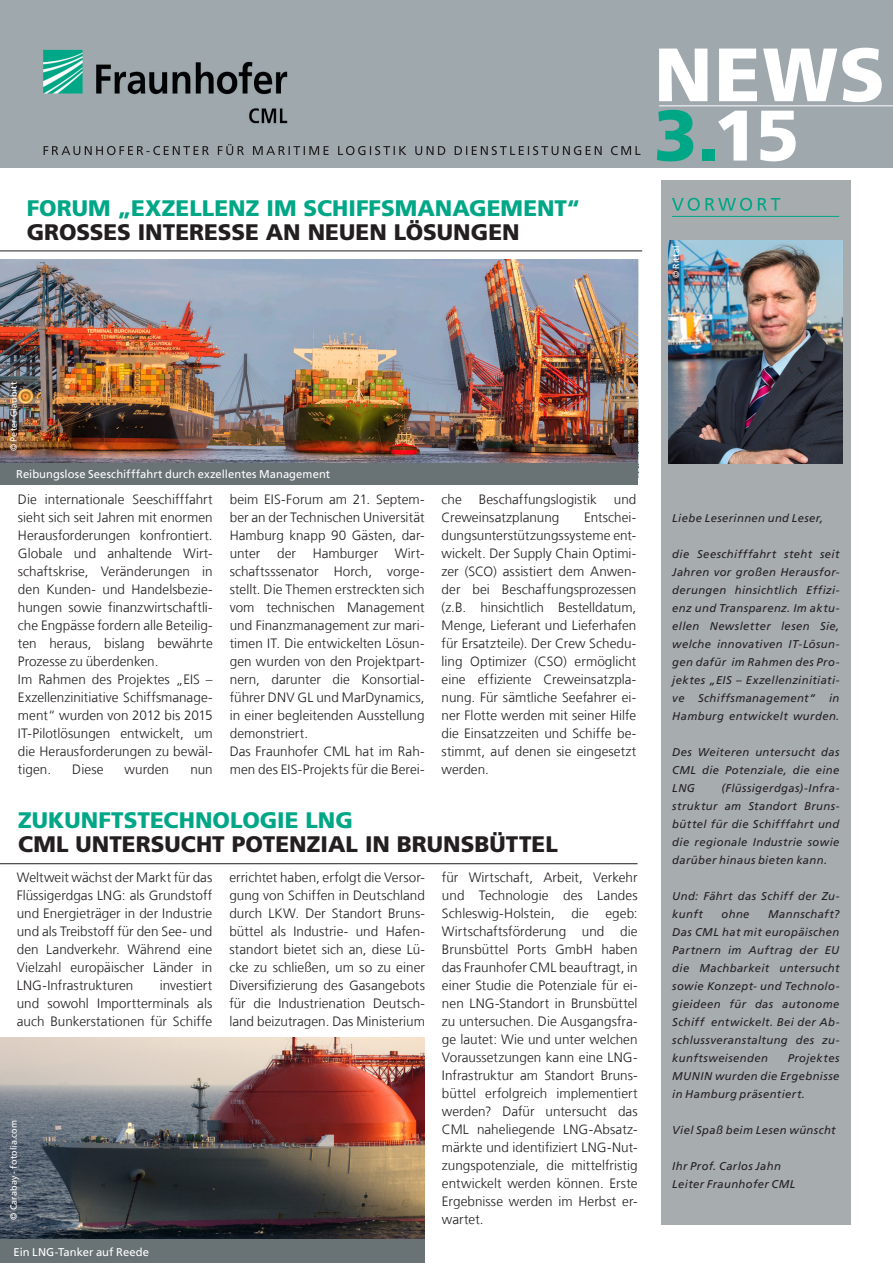
<style>
.page{position:relative;width:893px;height:1263px;background:#fff}
.page>*{position:absolute;margin:0;border:0;box-sizing:border-box;transform-origin:0 0}
.t1{font:900 75.45px "Frutiger LT Com";color:#fff}
.t2{font:900 71.4px "Frutiger LT Com";color:#00a786}
.t3{font:900 22.5px "Frutiger LT Com";color:#231f20}
.t4{font:900 22.5px "Frutiger LT Com";color:#00a786}
.t5{font:300 13.5px/18px "Frutiger LT Com";letter-spacing:.005em;color:#231f20;text-align:justify}
.t6{font:italic 11.25px/18px "Frutiger LT Com";letter-spacing:.035em;color:#231f20;text-align:justify}
.t7{font:11.25px "Frutiger LT Com";letter-spacing:.005em;color:#fff}
.t8{font:9px "Frutiger LT Com";letter-spacing:.01em;color:#fff}
.s1{color:#fff}
</style>
<div class="page">
<div style="left:661px;top:180px;width:189px;height:1044px;background:#a7acaf"></div>
<img style="left:669px;top:240px;width:173px;height:223px">
<div style="left:0;top:0;width:893px;height:168px;background:#9ea8ad"></div>
<svg style="left:44px;top:144px;width:596px;height:11px;background:#838a8f"></svg>
<svg style="left:672px;top:198px;width:108px;height:13px"></svg>
<hr style="left:672px;top:216px;width:167px;height:1px;background:#00a786">
<hr style="left:659px;top:106px;width:234px;height:1px;background:#fff">
<hr style="left:0;top:251px;width:642px;height:1px;background:#231f20">
<hr style="left:0;top:863px;width:638px;height:1px;background:#231f20">
<img style="left:0;top:1037px;width:425px;height:202px">
<div style="left:0;top:1239px;width:425px;height:24px;background:#697275"></div>
<img style="left:0;top:259px;width:638px;height:204px">
<div style="left:0;top:463px;width:638px;height:21px;background:#697275"></div>
<h3 class="t4" style="left:27px;top:195px;width:555px">FORUM „EXZELLENZ IM SCHIFFSMANAGEMENT“</h3>
<h3 class="t3" style="left:27px;top:219px;width:494px">GROSSES INTERESSE AN NEUEN LÖSUNGEN</h3>
<h1 class="t1" style="left:654px;top:30px;width:233px">NEWS</h1>
<h2 class="t2" style="left:654px;top:93px;width:147px">3.<span class="s1">15</span></h2>
<p class="t8" style="left:671px;top:278px;width:33px;rotate:-90deg">© Rittal</p>
<p class="t8" style="left:8px;top:451px;width:71px;rotate:-90deg">© Peter Glaubitt</p>
<p class="t7" style="left:16px;top:467px;width:316px">Reibungslose Seeschifffahrt durch exzellentes Management</p>
<p class="t5" style="left:18px;top:490px;width:196px;text-align:left">Die internationale Seeschifffahrt sieht sich seit Jahren mit enormen<br>Herausforderungen konfrontiert.<br>Globale und anhaltende Wirt&shy;schaftskrise, Veränderungen in den Kunden- und Handelsbezie&shy;hungen sowie finanzwirtschaftli&shy;che Engpässe fordern alle Beteilig&shy;ten heraus, bislang bewährte<br>Prozesse zu überdenken.<br>Im Rahmen des Projektes „EIS –<br>Exzellenzinitiative Schiffsmanage&shy;ment“ wurden von 2012 bis 2015<br>IT-Pilotlösungen entwickelt, um die Herausforderungen zu bewäl&shy;tigen.</p>
<p class="t5" style="left:72px;top:760px;width:33px">Diese</p>
<p class="t5" style="left:125px;top:760px;width:46px">wurden</p>
<p class="t5" style="left:190px;top:760px;width:24px">nun</p>
<p class="t5" style="left:230px;top:490px;width:196px;text-align:left">beim EIS-Forum am 21. Septem&shy;ber an der Technischen Universität<br>Hamburg knapp 90 Gästen, dar&shy;unter der Hamburger Wirt&shy;schaftsssenator Horch, vorge&shy;stellt. Die Themen erstreckten sich vom technischen Management und Finanzmanagement zur mari&shy;timen IT. Die entwickelten Lösun&shy;gen wurden von den Projektpart&shy;nern, darunter die Konsortial&shy;führer DNV GL und MarDynamics, in einer begleitenden Ausstellung demonstriert.<br>Das Fraunhofer CML hat im Rah&shy;men des EIS-Projekts für die Berei-</p>
<p class="t5" style="left:442px;top:490px;width:22px">che</p>
<p class="t5" style="left:479px;top:490px;width:120px">Beschaffungslogistik</p>
<p class="t5" style="left:614px;top:490px;width:24px">und</p>
<p class="t5" style="left:442px;top:508px;width:196px;text-indent:142px">Entschei&shy;dungsunterstützungssysteme ent&shy;wickelt. Der Supply Chain Optimi&shy;zer (SCO) assistiert dem Anwen&shy;der bei Beschaffungsprozessen (z.B. hinsichtlich Bestelldatum, Menge, Lieferant und Lieferhafen für Ersatzteile). Der Crew Schedu&shy;ling Optimizer (CSO) ermöglicht eine effiziente Creweinsatzpla&shy;nung. Für sämtliche Seefahrer ei&shy;ner Flotte werden mit seiner Hilfe die Einsatzzeiten und Schiffe be&shy;stimmt, auf denen sie eingesetzt werden.</p>
<p class="t5" style="left:442px;top:508px;width:119px">Creweinsatzplanung</p>
<h3 class="t4" style="left:18px;top:807px;width:336px">ZUKUNFTSTECHNOLOGIE LNG</h3>
<h3 class="t3" style="left:18px;top:831px;width:541px">CML UNTERSUCHT POTENZIAL IN BRUNSBÜTTEL</h3>
<p class="t5" style="left:17px;top:868px;width:197px">Weltweit wächst der Markt für das Flüssigerdgas LNG: als Grundstoff und Energieträger in der Industrie und als Treibstoff für den See- und den Landverkehr. Während eine Vielzahl europäischer Länder in LNG-Infrastrukturen</p>
<p class="t5" style="left:17px;top:976px;width:197px;text-indent:143px">investiert und sowohl Importterminals als auch Bunkerstationen für Schiffe</p>
<p class="t8" style="left:8px;top:1220px;width:101px;rotate:-90deg">© Carabay - fotolia.com</p>
<p class="t7" style="left:14px;top:1245px;width:137px">Ein LNG-Tanker auf Reede</p>
<p class="t5" style="left:229px;top:868px;width:197px">errichtet haben, erfolgt die Versor&shy;gung von Schiffen in Deutschland durch LKW. Der Standort Bruns&shy;büttel als Industrie- und Hafen&shy;standort bietet sich an, diese Lü&shy;cke zu schließen, um so zu einer Diversifizierung des Gasangebots für die Industrienation Deutsch&shy;land beizutragen. Das Ministerium</p>
<p class="t5" style="left:442px;top:868px;width:197px">für Wirtschaft, Arbeit, Verkehr und Technologie des Landes Schleswig-Holstein, die egeb:<br>Wirtschaftsförderung und die Brunsbüttel Ports GmbH haben das Fraunhofer CML beauftragt, in einer Studie die Potenziale für ei&shy;nen LNG-Standort in Brunsbüttel zu untersuchen. Die Ausgangsfra&shy;ge lautet: Wie und unter welchen Voraussetzungen kann eine LNG-Infrastruktur am Standort Bruns&shy;büttel erfolgreich implementiert werden? Dafür untersucht das CML naheliegende LNG-Absatz&shy;märkte und identifiziert LNG-Nut&shy;zungspotenziale, die mittelfristig entwickelt werden können. Erste Ergebnisse werden im Herbst er&shy;wartet.</p>
<p class="t6" style="left:672px;top:509px;width:152px">Liebe Leserinnen und Leser,</p>
<p class="t6" style="left:672px;top:545px;width:169px">die Seeschifffahrt steht seit Jahren vor großen Herausfor&shy;derungen hinsichtlich Effizi&shy;enz und Transparenz. Im aktu&shy;ellen Newsletter lesen Sie, welche innovativen IT-Lösun&shy;gen dafür im Rahmen des Pro&shy;jektes „EIS – Exzellenzinitiati&shy;ve Schiffsmanagement“ in Hamburg entwickelt wurden.</p>
<p class="t6" style="left:672px;top:743px;width:169px">Des Weiteren untersucht das CML die Potenziale, die eine LNG</p>
<p class="t6" style="left:672px;top:779px;width:169px;text-indent:49px">(Flüssigerdgas)-Infra&shy;struktur am Standort Bruns&shy;büttel für die Schifffahrt und die regionale Industrie sowie darüber hinaus bieten kann.</p>
<p class="t6" style="left:672px;top:887px;width:169px">Und: Fährt das Schiff der Zu&shy;kunft</p>
<p class="t6" style="left:672px;top:905px;width:169px;text-indent:96px">Mannschaft?<br>Das CML hat mit europäischen Partnern im Auftrag der EU die Machbarkeit untersucht sowie Konzept- und Technolo&shy;gieideen für das autonome Schiff entwickelt. Bei der Ab&shy;schlussveranstaltung des zu&shy;kunftsweisenden</p>
<p class="t6" style="left:721px;top:905px;width:29px">ohne</p>
<p class="t6" style="left:672px;top:1049px;width:169px;text-indent:115px">Projektes MUNIN wurden die Ergebnisse in Hamburg präsentiert.</p>
<p class="t6" style="left:672px;top:1121px;width:165px">Viel Spaß beim Lesen wünscht</p>
<p class="t6" style="left:672px;top:1157px;width:125px">Ihr Prof. Carlos Jahn<br>Leiter Fraunhofer CML</p>
</div>
